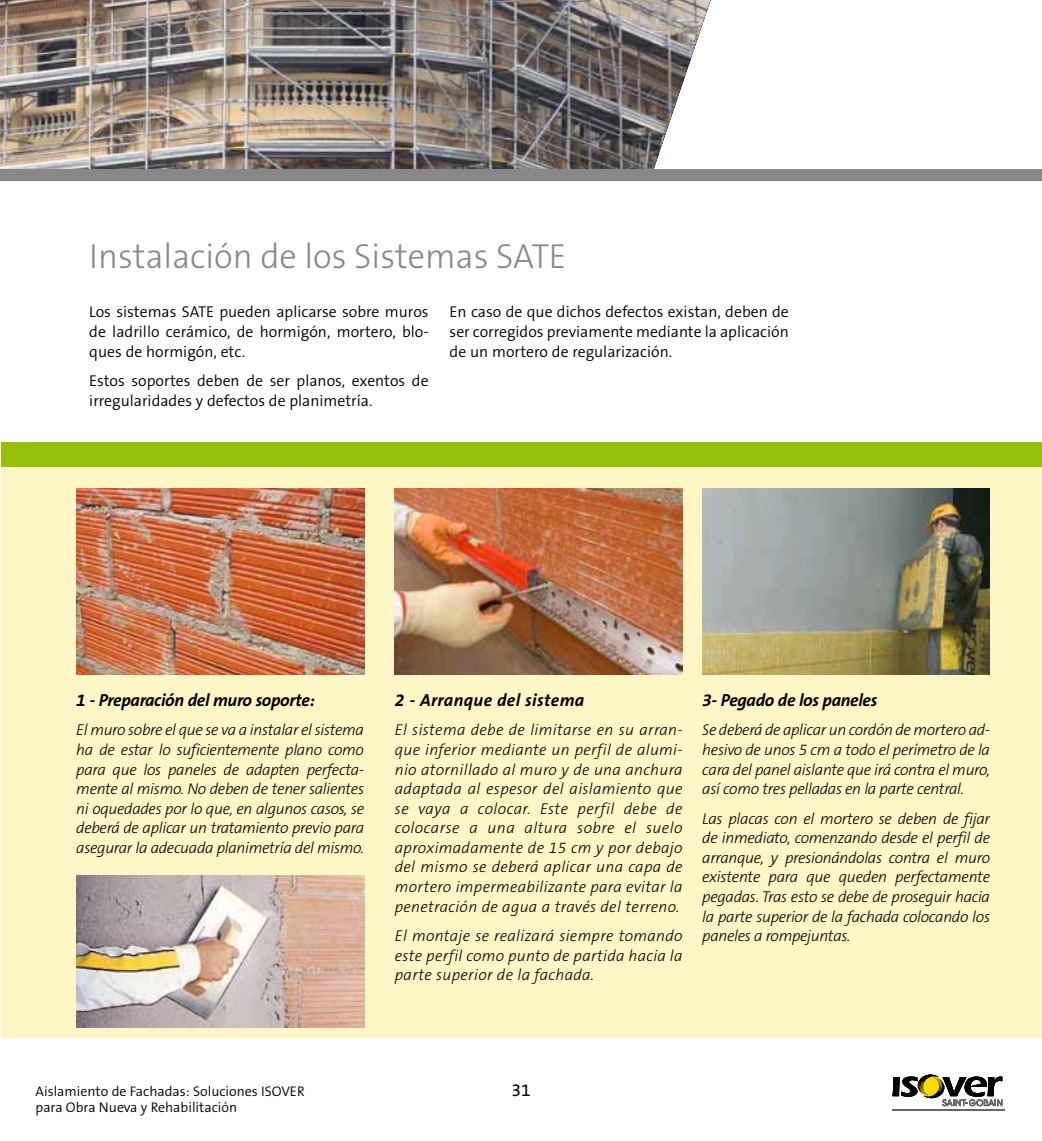
<style>
.page{position:relative;width:1042px;height:1141px;background:#fff}
.page>*{position:absolute;margin:0;border:0;box-sizing:border-box;transform-origin:0 0}
.t1{font:300 35px "The Sans B3";color:#87888a}
.t2{font:italic 700 17.5px "The Sans B7";letter-spacing:-.02em;color:#000}
.t3{font:italic 700 17.5px "The Sans B7";letter-spacing:.02em;color:#000}
.t4{font:17.5px "The Sans B5 Plain";color:#000}
.t5{font:italic 300 15.75px/19.6px "The Sans B3";letter-spacing:-.02em;color:#000;text-align:justify}
.t6{font:300 15.75px/19.6px "The Sans B4";color:#000;text-align:justify}
.t7{font:300 14px "The Sans B4";color:#000}
</style>
<div class="page">
<div style="left:2px;top:467px;width:1040px;height:571px;background:#fff5c5"></div>
<div style="left:2px;top:442px;width:1040px;height:25px;background:#97bf0d"></div>
<img style="left:395px;top:488px;width:287px;height:186px">
<img style="left:702px;top:488px;width:288px;height:186px">
<img style="left:76px;top:488px;width:288px;height:186px">
<img style="left:76px;top:875px;width:288px;height:153px">
<svg style="left:892px;top:1074px;width:110px;height:32px"></svg>
<hr style="left:892px;top:1109px;width:112px;height:1px;background:#646567">
<img style="left:0;top:0;width:710px;height:169px">
<div style="left:0;top:169px;width:1042px;height:12px;background:#87888a"></div>
<h1 class="t1" style="left:89px;top:241px;width:479px">Instalación de los Sistemas SATE</h1>
<p class="t6" style="left:89px;top:303px;width:341px">Los sistemas SATE pueden aplicarse sobre muros de ladrillo cerámico, de hormigón, mortero, blo&shy;ques de hormigón, etc.</p>
<p class="t6" style="left:89px;top:372px;width:341px">Estos soportes deben de ser planos, exentos de irregularidades y defectos de planimetría.</p>
<p class="t6" style="left:450px;top:303px;width:341px">En caso de que dichos defectos existan, deben de ser corregidos previamente mediante la aplicación de un mortero de regularización.</p>
<p class="t2" style="left:76px;top:692px;width:240px">1 - Preparación del muro soporte:</p>
<p class="t5" style="left:76px;top:721px;width:289px">El muro sobre el que se va a instalar el sistema ha de estar lo suficientemente plano como para que los paneles de adapten perfecta&shy;mente al mismo. No deben de tener salientes ni oquedades por lo que, en algunos casos, se deberá de aplicar un tratamiento previo para asegurar la adecuada planimetría del mismo.</p>
<p class="t3" style="left:395px;top:692px;width:191px">2 - Arranque del sistema</p>
<p class="t5" style="left:395px;top:721px;width:289px">El sistema debe de limitarse en su arran&shy;que inferior mediante un perfil de alumi&shy;nio atornillado al muro y de una anchura adaptada al espesor del aislamiento que se vaya a colocar. Este perfil debe de colocarse a una altura sobre el suelo aproximadamente de 15 cm y por debajo del mismo se deberá aplicar una capa de mortero impermeabilizante para evitar la penetración de agua a través del terreno.</p>
<p class="t5" style="left:395px;top:927px;width:289px">El montaje se realizará siempre tomando este perfil como punto de partida hacia la parte superior de la fachada.</p>
<p class="t2" style="left:702px;top:692px;width:176px">3- Pegado de los paneles</p>
<p class="t5" style="left:702px;top:721px;width:289px">Se deberá de aplicar un cordón de mortero ad&shy;hesivo de unos 5 cm a todo el perímetro de la cara del panel aislante que irá contra el muro, así como tres pelladas en la parte central.</p>
<p class="t5" style="left:702px;top:810px;width:289px">Las placas con el mortero se deben de fijar de inmediato, comenzando desde el perfil de arranque, y presionándolas contra el muro existente para que queden perfectamente pegadas. Tras esto se debe de proseguir hacia la parte superior de la fachada colocando los paneles a rompejuntas.</p>
<p class="t7" style="left:36px;top:1085px;width:271px">Aislamiento de Fachadas: Soluciones ISOVER</p>
<p class="t4" style="left:511px;top:1082px;width:21px">31</p>
<p class="t7" style="left:36px;top:1101px;width:203px">para Obra Nueva y Rehabilitación</p>
</div>
